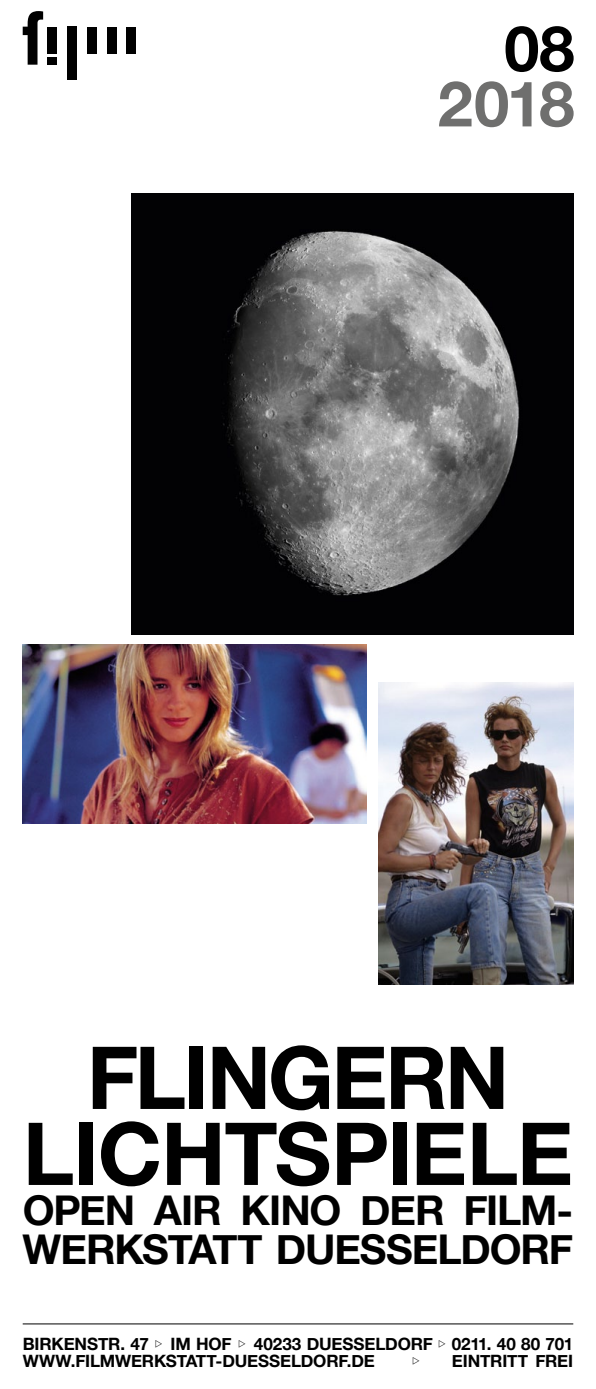
<style>
.page{position:relative;width:596px;height:1389px;background:#fff}
.page>*{position:absolute;margin:0;border:0;box-sizing:border-box;transform-origin:0 0}
.t1{font:700 87px/76px "Helvetica Neue";letter-spacing:-.025em;color:#000}
.t2{font:700 63.1px "Helvetica Neue";color:#6f6f6e}
.t3{font:700 63.1px "Helvetica Neue";color:#000}
.t4{font:700 41px "Helvetica Neue";letter-spacing:-.03em;color:#000}
.t5{font:700 17px/17px "Helvetica Neue";letter-spacing:-.01em;color:#000}
</style>
<div class="page">
<img style="left:132px;top:193px;width:441px;height:441px">
<img style="left:378px;top:682px;width:195px;height:302px">
<hr style="left:23px;top:1324px;width:550px;height:1px;background:#000">
<div style="left:47px;top:58px;width:10px;height:7px;background:#000"></div>
<svg style="left:23px;top:11px;width:20px;height:54px"></svg>
<div style="left:47px;top:27px;width:10px;height:26px;background:#000"></div>
<div style="left:67px;top:27px;width:10px;height:53px;background:#000"></div>
<div style="left:87px;top:27px;width:10px;height:26px;background:#000"></div>
<div style="left:106px;top:27px;width:10px;height:26px;background:#000"></div>
<div style="left:126px;top:27px;width:10px;height:26px;background:#000"></div>
<img style="left:23px;top:645px;width:343px;height:178px">
<h2 class="t3" style="left:504px;top:-1px;width:72px">08</h2>
<h2 class="t2" style="left:437px;top:54px;width:138px">2018</h2>
<h1 class="t1" style="left:23px;top:1042px;width:365px;text-indent:64px">FLINGERN<br>LICHTS</h1>
<h1 class="t1" style="left:331px;top:1118px;width:102px">PIELE</h1>
<h3 class="t4" style="left:23px;top:1178px;width:270px">OPEN AIR KINO</h3>
<h3 class="t4" style="left:360px;top:1178px;width:28px">DER</h3>
<h3 class="t4" style="left:463px;top:1178px;width:111px">FILM-</h3>
<h3 class="t4" style="left:23px;top:1217px;width:28px">WERKSTATT</h3>
<h3 class="t4" style="left:276px;top:1217px;width:112px">DUESSELDORF</h3>
<p class="t5" style="left:23px;top:1335px;width:551px;text-indent:231px">40233 DUESSELDORF 0211. 40 80 701<br>WWW.FILMWERKSTATT-DUESSELDORF.DE</p>
<p class="t5" style="left:23px;top:1335px;width:127px">BIRKENSTR. 47</p>
<p class="t5" style="left:170px;top:1335px;width:63px">IM HOF</p>
<p class="t5" style="left:451px;top:1352px;width:123px">EINTRITT FREI</p>
</div>
